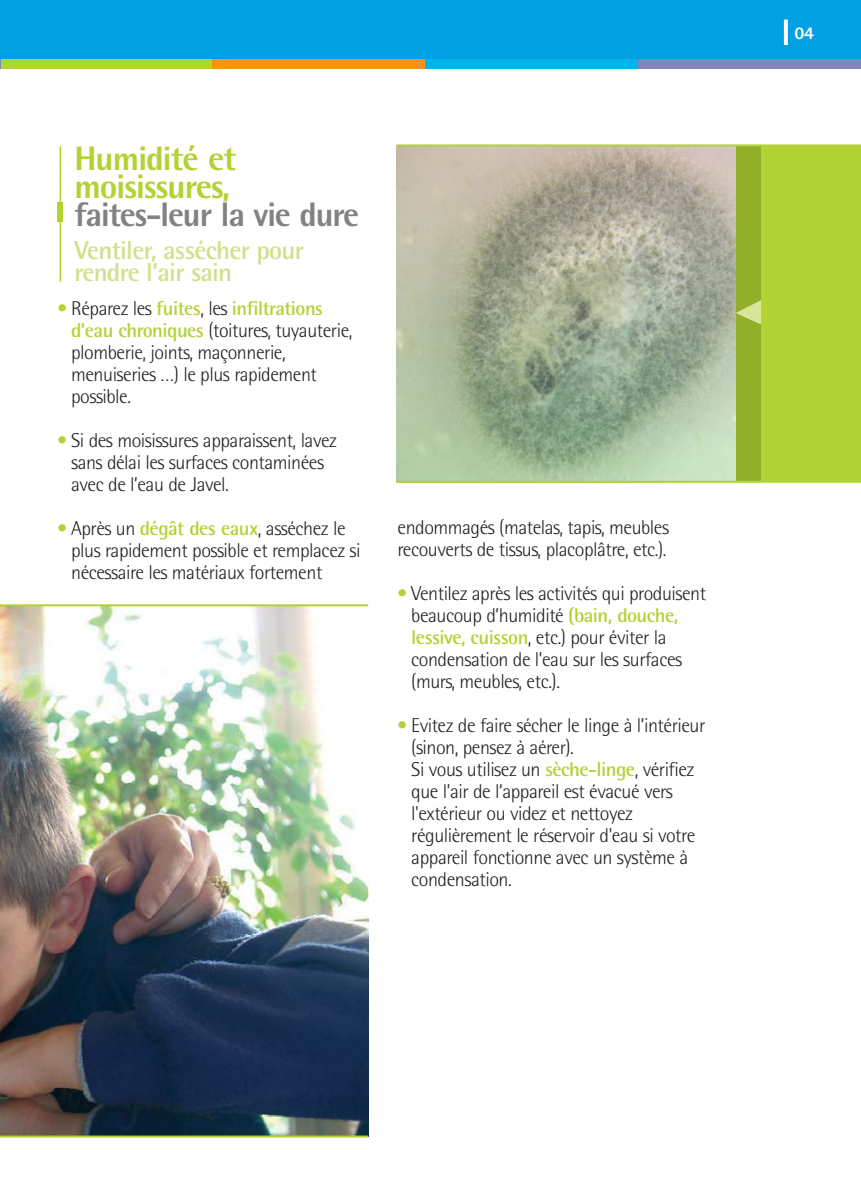
<style>
.page{position:relative;width:861px;height:1203px;background:#fff}
.page>*{position:absolute;margin:0;border:0;box-sizing:border-box;transform-origin:0 0}
.t1{font:800 34px/28px "Rotis Semi Sans";letter-spacing:-.03em;color:#b3d234}
.t2{font:800 34px "Rotis Semi Sans";letter-spacing:-.035em;color:#808284}
.t3{font:700 26px/22px "Rotis Semi Sans";letter-spacing:-.025em;color:#cfe188}
.t4{font:300 20px/22px "Rotis Semi Sans";letter-spacing:-.025em;color:#231f20}
.t5{font:800 18px "Rotis Sans Serif";color:#fff}
.s1{color:#b3d234}
.s2{font-weight:700;color:#b3d234}
</style>
<div class="page">
<img style="left:0;top:0;width:861px;height:1138px">
<h1 class="t1" style="left:74px;top:148px;width:163px">Humidité et moisissures,</h1>
<h1 class="t2" style="left:74px;top:202px;width:286px">faites-leur la vie dure</h1>
<h2 class="t3" style="left:74px;top:242px;width:231px">Ventiler, assécher pour rendre l’air sain</h2>
<p class="t4" style="left:71px;top:299px;width:283px;text-indent:-14px"><span class="s1">•</span> Réparez les <span class="s2">fuites</span>, les <span class="s2">infiltrations d’eau chroniques</span> (toitures, tuyauterie, plomberie, joints, maçonnerie, menuiseries …) le plus rapidement possible.</p>
<p class="t4" style="left:71px;top:431px;width:267px;text-indent:-14px"><span class="s1">•</span> Si des moisissures apparaissent, lavez sans délai les surfaces contaminées avec de l’eau de Javel.</p>
<p class="t4" style="left:71px;top:519px;width:291px;text-indent:-14px"><span class="s1">•</span> Après un <span class="s2">dégât des eaux</span>, asséchez le plus rapidement possible et remplacez si nécessaire les matériaux fortement</p>
<p class="t4" style="left:398px;top:518px;width:273px">endommagés (matelas, tapis, meubles recouverts de tissus, placoplâtre, etc.).</p>
<p class="t4" style="left:411px;top:584px;width:296px;text-indent:-14px"><span class="s1">•</span> Ventilez après les activités qui produisent beaucoup d’humidité <span class="s2">(bain, douche, lessive, cuisson</span>, etc.) pour éviter la condensation de l’eau sur les surfaces (murs, meubles, etc.).</p>
<p class="t4" style="left:411px;top:716px;width:296px;text-indent:-14px"><span class="s1">•</span> Evitez de faire sécher le linge à l’intérieur (sinon, pensez à aérer).<br>Si vous utilisez un <span class="s2">sèche-linge</span>, vérifiez que l’air de l’appareil est évacué vers l'extérieur ou videz et nettoyez régulièrement le réservoir d'eau si votre appareil fonctionne avec un système à condensation.</p>
<p class="t5" style="left:794px;top:26px;width:21px">04</p>
</div>
